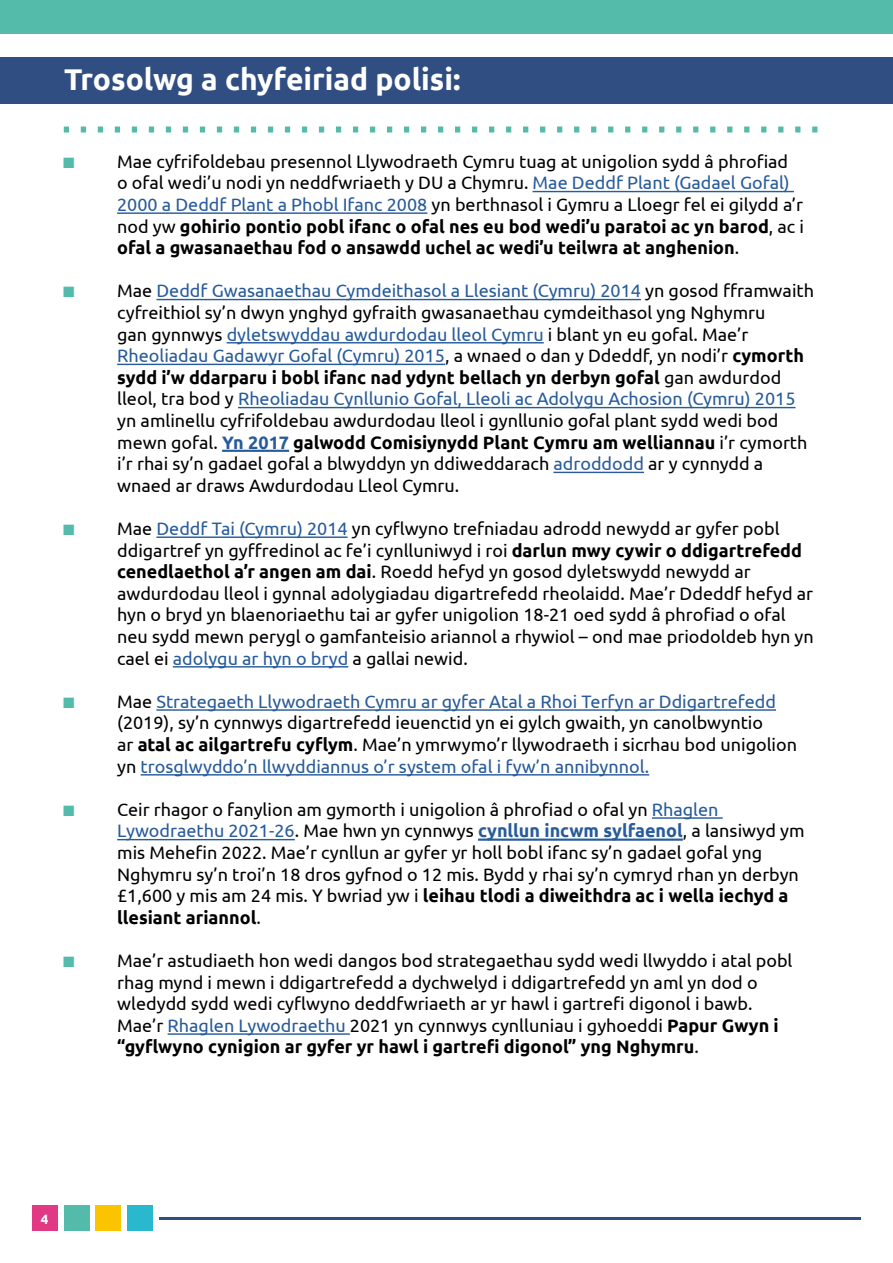
<style>
.page{position:relative;width:893px;height:1263px;background:#fff}
.page>*{position:absolute;margin:0;border:0;box-sizing:border-box;transform-origin:0 0}
.t1{font:700 30px "Ubuntu";color:#fff}
.t2{font:18px/21.6px "Ubuntu";color:#000}
.t3{font:700 13.5px "Ubuntu";color:#fff}
.s1{color:#54bbab}
.s2{color:#275b9b}
.s3{font-weight:700}
.s4{font-weight:700;color:#275b9b}
</style>
<div class="page">
<div style="left:64px;top:1205px;width:25px;height:26px;background:#54bbab"></div>
<div style="left:32px;top:1205px;width:25px;height:26px;background:#e13983"></div>
<div style="left:96px;top:1205px;width:25px;height:26px;background:#fac400"></div>
<div style="left:128px;top:1205px;width:25px;height:26px;background:#29b8ce"></div>
<hr style="left:159px;top:1217px;width:702px;height:2px;background:#304e82">
<div style="left:0;top:0;width:893px;height:34px;background:#54bbab"></div>
<hr style="left:533px;top:191px;width:261px;height:1px;background:#275b9b">
<hr style="left:117px;top:212px;width:310px;height:2px;background:#275b9b">
<hr style="left:156px;top:299px;width:485px;height:1px;background:#275b9b">
<hr style="left:227px;top:342px;width:317px;height:1px;background:#275b9b">
<hr style="left:117px;top:364px;width:328px;height:1px;background:#275b9b">
<hr style="left:238px;top:407px;width:557px;height:1px;background:#275b9b">
<hr style="left:222px;top:450px;width:67px;height:2px;background:#275b9b">
<hr style="left:553px;top:472px;width:91px;height:1px;background:#275b9b">
<hr style="left:156px;top:536px;width:192px;height:2px;background:#275b9b">
<hr style="left:173px;top:666px;width:175px;height:1px;background:#275b9b">
<hr style="left:156px;top:709px;width:620px;height:2px;background:#275b9b">
<hr style="left:141px;top:774px;width:508px;height:1px;background:#275b9b">
<hr style="left:652px;top:817px;width:71px;height:2px;background:#275b9b">
<hr style="left:117px;top:839px;width:178px;height:1px;background:#275b9b">
<hr style="left:478px;top:838px;width:205px;height:3px;background:#275b9b">
<hr style="left:168px;top:1033px;width:182px;height:2px;background:#275b9b">
<div style="left:0;top:57px;width:893px;height:47px;background:#304e82"></div>
<svg style="left:64px;top:126px;width:754px;height:6px"></svg>
<h1 class="t1" style="left:64px;top:61px;width:398px">Trosolwg a chyfeiriad polisi:</h1>
<p class="t2" style="left:117px;top:150px;width:688px;text-indent:-54px"><span class="s1">■</span> Mae cyfrifoldebau presennol Llywodraeth Cymru tuag at unigolion sydd â phrofiad<br>o ofal wedi’u nodi yn neddfwriaeth y DU a Chymru. <span class="s2">Mae Deddf Plant (Gadael Gofal)<br>2000 a Deddf Plant a Phobl Ifanc 2008</span> yn berthnasol i Gymru a Lloegr fel ei gilydd a’r nod yw <span class="s3">gohirio pontio pobl ifanc o ofal nes eu bod wedi’u paratoi ac yn barod</span>, ac i <span class="s3">ofal a gwasanaethau fod o ansawdd uchel ac wedi’u teilwra at anghenion</span>.</p>
<p class="t2" style="left:117px;top:280px;width:698px;text-indent:-54px"><span class="s1">■</span> Mae <span class="s2">Deddf Gwasanaethau Cymdeithasol a Llesiant (Cymru) 2014</span> yn gosod fframwaith cyfreithiol sy’n dwyn ynghyd gyfraith gwasanaethau cymdeithasol yng Nghymru<br>gan gynnwys <span class="s2">dyletswyddau awdurdodau lleol Cymru</span> i blant yn eu gofal. Mae’r <span class="s2">Rheoliadau Gadawyr Gofal (Cymru) 2015</span>, a wnaed o dan y Ddeddf, yn nodi’r <span class="s3">cymorth sydd i’w ddarparu i bobl ifanc nad ydynt bellach yn derbyn gofal</span> gan awdurdod lleol, tra bod y <span class="s2">Rheoliadau Cynllunio Gofal, Lleoli ac Adolygu Achosion (Cymru) 2015 </span>yn amlinellu cyfrifoldebau awdurdodau lleol i gynllunio gofal plant sydd wedi bod mewn gofal. <span class="s4">Yn 2017</span> <span class="s3">galwodd Comisiynydd Plant Cymru am welliannau</span> i’r cymorth i’r rhai sy’n gadael gofal a blwyddyn yn ddiweddarach <span class="s2">adroddodd</span> ar y cynnydd a wnaed ar draws Awdurdodau Lleol Cymru.</p>
<p class="t2" style="left:117px;top:517px;width:698px;text-indent:-54px"><span class="s1">■</span> Mae <span class="s2">Deddf Tai (Cymru) 2014</span> yn cyflwyno trefniadau adrodd newydd ar gyfer pobl ddigartref yn gyffredinol ac fe’i cynlluniwyd i roi <span class="s3">darlun mwy cywir o ddigartrefedd cenedlaethol a’r angen am dai</span>. Roedd hefyd yn gosod dyletswydd newydd ar awdurdodau lleol i gynnal adolygiadau digartrefedd rheolaidd. Mae’r Ddeddf hefyd ar hyn o bryd yn blaenoriaethu tai ar gyfer unigolion 18-21 oed sydd â phrofiad o ofal neu sydd mewn perygl o gamfanteisio ariannol a rhywiol – ond mae priodoldeb hyn yn cael ei <span class="s2">adolygu ar hyn o bryd</span> a gallai newid.</p>
<p class="t2" style="left:117px;top:690px;width:681px;text-indent:-54px"><span class="s1">■</span> Mae <span class="s2">Strategaeth Llywodraeth Cymru ar gyfer Atal a Rhoi Terfyn ar Ddigartrefedd </span>(2019), sy’n cynnwys digartrefedd ieuenctid yn ei gylch gwaith, yn canolbwyntio<br>ar <span class="s3">atal ac ailgartrefu cyflym</span>. Mae’n ymrwymo’r llywodraeth i sicrhau bod unigolion yn <span class="s2">trosglwyddo’n llwyddiannus o’r system ofal i fyw’n annibynnol.</span></p>
<p class="t2" style="left:117px;top:798px;width:689px;text-indent:-54px"><span class="s1">■</span> Ceir rhagor o fanylion am gymorth i unigolion â phrofiad o ofal yn <span class="s2">Rhaglen Lywodraethu 2021-26</span>. Mae hwn yn cynnwys <span class="s4">cynllun incwm sylfaenol</span>, a lansiwyd ym mis Mehefin 2022. Mae’r cynllun ar gyfer yr holl bobl ifanc sy’n gadael gofal yng Nghymru sy’n troi’n 18 dros gyfnod o 12 mis. Bydd y rhai sy’n cymryd rhan yn derbyn £1,600 y mis am 24 mis. Y bwriad yw i <span class="s3">leihau tlodi a diweithdra ac i wella iechyd a llesiant ariannol</span>.</p>
<p class="t2" style="left:117px;top:949px;width:677px;text-indent:-54px"><span class="s1">■</span> Mae’r astudiaeth hon wedi dangos bod strategaethau sydd wedi llwyddo i atal pobl rhag mynd i mewn i ddigartrefedd a dychwelyd i ddigartrefedd yn aml yn dod o wledydd sydd wedi cyflwyno deddfwriaeth ar yr hawl i gartrefi digonol i bawb.<br>Mae’r <span class="s2">Rhaglen Lywodraethu</span> 2021 yn cynnwys cynlluniau i gyhoeddi <span class="s3">Papur Gwyn i “gyflwyno cynigion ar gyfer yr hawl i gartrefi digonol” yng Nghymru</span>.</p>
<p class="t3" style="left:41px;top:1210px;width:9px">4</p>
</div>
